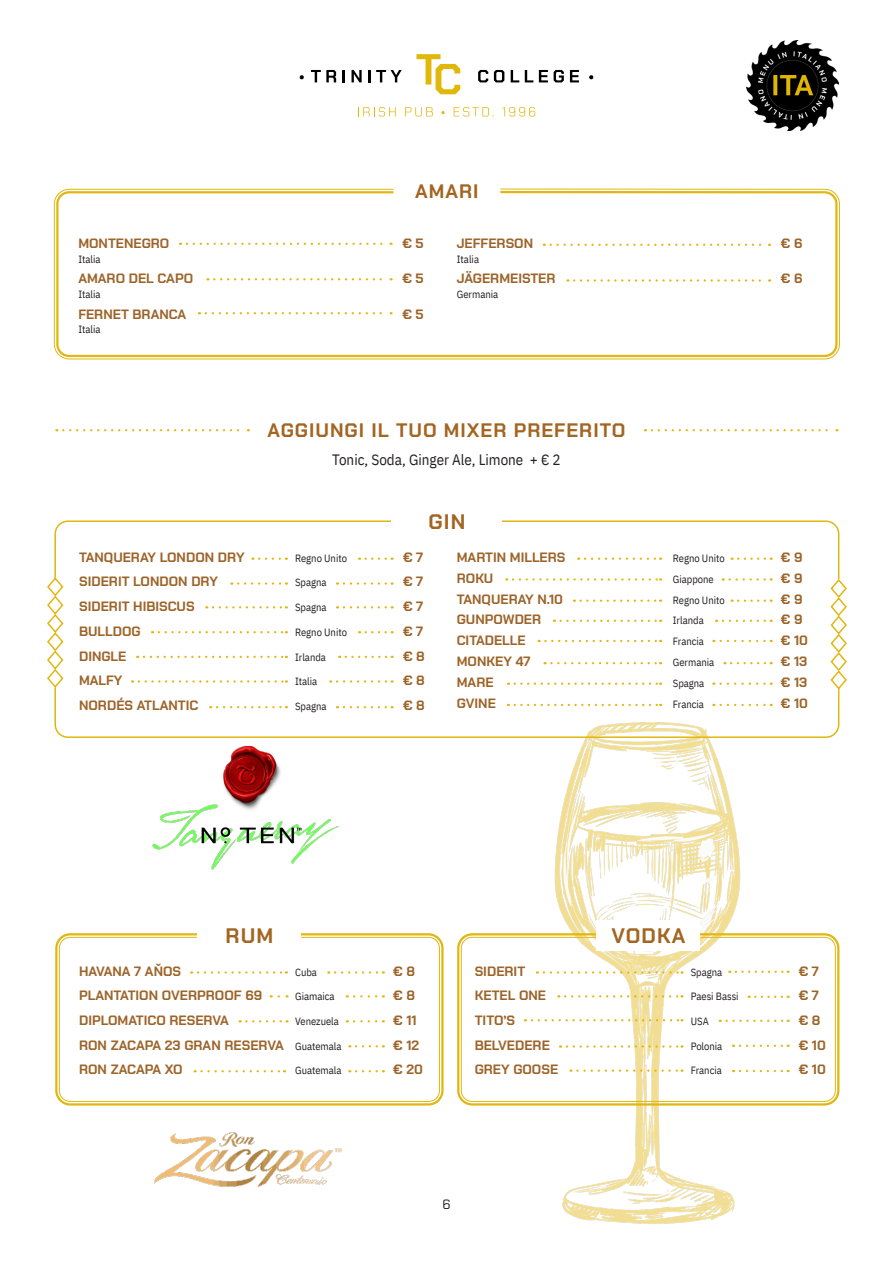
<style>
.page{position:relative;width:893px;height:1263px;background:#fff}
.page>*{position:absolute;margin:0;border:0;box-sizing:border-box;transform-origin:0 0}
.t1{font:700 21px "Chakra Petch";letter-spacing:.05em;color:#a36521}
.t2{font:700 19.5px "Chakra Petch";letter-spacing:.05em;color:#a36521}
.t3{font:15px "IBM Plex Sans Cond";color:#231f20}
.t4{font:700 13.5px "Chakra Petch";color:#9c6429}
.t5{font:13.5px "Chakra Petch";color:#231f20}
.t6{font:10.5px "IBM Plex Sans Cond";color:#231f20}
.s1{font-family:"IBM Plex Sans Cond";font-weight:400;font-size:10.5px;color:#231f20}
</style>
<div class="page">
<img style="left:542px;top:739px;width:212px;height:485px">
<div style="left:457px;top:933px;width:382px;height:172px;border:2px solid #e1b70f;border-radius:14px"></div>
<div style="left:461px;top:937px;width:375px;height:165px;border:1px solid #e1b70f;border-radius:11px"></div>
<div style="left:55px;top:933px;width:389px;height:172px;border:2px solid #e1b70f;border-radius:14px"></div>
<div style="left:59px;top:937px;width:381px;height:165px;border:1px solid #e1b70f;border-radius:11px"></div>
<div style="left:198px;top:907px;width:103px;height:52px;background:#fff"></div>
<div style="left:596px;top:920px;width:104px;height:30px;background:#fff"></div>
<svg style="left:54px;top:520px;width:786px;height:56px"></svg>
<div style="left:392px;top:493px;width:110px;height:52px;background:#fff"></div>
<svg style="left:840px;top:580px;width:7px;height:108px"></svg>
<svg style="left:366px;top:558px;width:27px;height:2px"></svg>
<svg style="left:732px;top:558px;width:40px;height:2px"></svg>
<svg style="left:585px;top:558px;width:76px;height:2px"></svg>
<svg style="left:259px;top:558px;width:28px;height:2px"></svg>
<svg style="left:198px;top:971px;width:89px;height:2px"></svg>
<svg style="left:335px;top:971px;width:49px;height:2px"></svg>
<svg style="left:354px;top:995px;width:30px;height:2px"></svg>
<svg style="left:354px;top:1020px;width:30px;height:2px"></svg>
<svg style="left:240px;top:1020px;width:48px;height:2px"></svg>
<svg style="left:356px;top:1045px;width:28px;height:2px"></svg>
<svg style="left:356px;top:1070px;width:28px;height:2px"></svg>
<svg style="left:195px;top:1070px;width:90px;height:2px"></svg>
<svg style="left:544px;top:971px;width:138px;height:2px"></svg>
<svg style="left:565px;top:995px;width:117px;height:2px"></svg>
<svg style="left:749px;top:996px;width:40px;height:2px"></svg>
<svg style="left:720px;top:1020px;width:69px;height:2px"></svg>
<svg style="left:740px;top:1045px;width:49px;height:2px"></svg>
<svg style="left:740px;top:1070px;width:49px;height:2px"></svg>
<svg style="left:736px;top:971px;width:53px;height:2px"></svg>
<svg style="left:532px;top:1019px;width:150px;height:2px"></svg>
<svg style="left:567px;top:1045px;width:115px;height:3px"></svg>
<svg style="left:577px;top:1069px;width:105px;height:3px"></svg>
<svg style="left:47px;top:576px;width:793px;height:163px"></svg>
<svg style="left:300px;top:75px;width:4px;height:4px"></svg>
<svg style="left:311px;top:70px;width:25px;height:12px"></svg>
<svg style="left:343px;top:70px;width:2px;height:12px"></svg>
<svg style="left:351px;top:70px;width:11px;height:12px"></svg>
<svg style="left:368px;top:70px;width:34px;height:12px"></svg>
<svg style="left:478px;top:70px;width:10px;height:12px"></svg>
<svg style="left:494px;top:70px;width:10px;height:12px"></svg>
<svg style="left:511px;top:70px;width:8px;height:12px"></svg>
<svg style="left:525px;top:70px;width:8px;height:12px"></svg>
<svg style="left:539px;top:70px;width:9px;height:12px"></svg>
<svg style="left:554px;top:70px;width:10px;height:12px"></svg>
<svg style="left:570px;top:70px;width:9px;height:12px"></svg>
<svg style="left:589px;top:75px;width:4px;height:4px"></svg>
<svg style="left:358px;top:107px;width:38px;height:9px"></svg>
<svg style="left:405px;top:107px;width:28px;height:9px"></svg>
<svg style="left:454px;top:107px;width:40px;height:9px"></svg>
<svg style="left:502px;top:107px;width:33px;height:9px"></svg>
<svg style="left:416px;top:54px;width:44px;height:40px"></svg>
<svg style="left:652px;top:429px;width:185px;height:2px"></svg>
<svg style="left:63px;top:429px;width:186px;height:2px"></svg>
<img style="left:747px;top:40px;width:91px;height:91px">
<svg style="left:187px;top:243px;width:205px;height:2px"></svg>
<svg style="left:214px;top:278px;width:178px;height:2px"></svg>
<svg style="left:206px;top:312px;width:186px;height:2px"></svg>
<svg style="left:551px;top:244px;width:219px;height:2px"></svg>
<svg style="left:574px;top:279px;width:196px;height:3px"></svg>
<div style="left:56px;top:191px;width:781px;height:166px;border:2px solid #e1b70f;border-radius:12px"></div>
<div style="left:54px;top:189px;width:786px;height:170px;border:1px solid #e1b70f;border-radius:15px"></div>
<div style="left:416px;top:179px;width:62px;height:22px;background:#fff"></div>
<img style="left:152px;top:745px;width:187px;height:125px">
<img style="left:154px;top:1132px;width:188px;height:55px">
<p class="t2" style="left:415px;top:179px;width:65px">AMARI</p>
<p class="t4" style="left:78px;top:236px;width:93px">MONTENEGRO</p>
<p class="t4" style="left:402px;top:236px;width:23px">€ 5</p>
<p class="t6" style="left:78px;top:251px;width:24px">Italia</p>
<p class="t4" style="left:78px;top:271px;width:116px">AMARO DEL CAPO</p>
<p class="t4" style="left:402px;top:271px;width:23px">€ 5</p>
<p class="t6" style="left:78px;top:286px;width:24px">Italia</p>
<p class="t4" style="left:78px;top:306px;width:109px">FERNET BRANCA</p>
<p class="t4" style="left:402px;top:306px;width:23px">€ 5</p>
<p class="t6" style="left:78px;top:321px;width:24px">Italia</p>
<p class="t4" style="left:457px;top:236px;width:78px">JEFFERSON</p>
<p class="t4" style="left:781px;top:236px;width:23px">€ 6</p>
<p class="t6" style="left:457px;top:251px;width:24px">Italia</p>
<p class="t4" style="left:457px;top:271px;width:100px">JÄGERMEISTER</p>
<p class="t4" style="left:781px;top:271px;width:23px">€ 6</p>
<p class="t6" style="left:457px;top:286px;width:43px">Germania</p>
<p class="t2" style="left:267px;top:418px;width:359px">AGGIUNGI IL TUO MIXER PREFERITO</p>
<p class="t3" style="left:332px;top:448px;width:230px">Tonic, Soda, Ginger Ale, Limone + € 2</p>
<p class="t1" style="left:429px;top:510px;width:38px">GIN</p>
<p class="t4" style="left:79px;top:549px;width:167px">TANQUERAY LONDON DRY</p>
<p class="t6" style="left:295px;top:550px;width:53px">Regno Unito</p>
<p class="t4" style="left:403px;top:549px;width:22px">€ 7</p>
<p class="t4" style="left:79px;top:574px;width:140px">SIDERIT LONDON DRY</p>
<p class="t6" style="left:295px;top:575px;width:33px">Spagna</p>
<p class="t4" style="left:403px;top:574px;width:22px">€ 7</p>
<p class="t4" style="left:79px;top:599px;width:117px">SIDERIT HIBISCUS</p>
<p class="t6" style="left:295px;top:599px;width:33px">Spagna</p>
<p class="t4" style="left:403px;top:599px;width:22px">€ 7</p>
<p class="t4" style="left:79px;top:623px;width:63px">BULLDOG</p>
<p class="t6" style="left:295px;top:624px;width:53px">Regno Unito</p>
<p class="t4" style="left:403px;top:623px;width:22px">€ 7</p>
<p class="t4" style="left:79px;top:648px;width:49px">DINGLE</p>
<p class="t6" style="left:295px;top:649px;width:32px">Irlanda</p>
<p class="t4" style="left:403px;top:648px;width:23px">€ 8</p>
<p class="t4" style="left:79px;top:673px;width:45px">MALFY</p>
<p class="t6" style="left:295px;top:673px;width:24px">Italia</p>
<p class="t4" style="left:403px;top:673px;width:23px">€ 8</p>
<p class="t4" style="left:79px;top:697px;width:121px">NORDÉS ATLANTIC</p>
<p class="t6" style="left:295px;top:698px;width:33px">Spagna</p>
<p class="t4" style="left:403px;top:697px;width:23px">€ 8</p>
<p class="t4" style="left:457px;top:549px;width:110px">MARTIN MILLERS</p>
<p class="t6" style="left:673px;top:550px;width:53px">Regno Unito</p>
<p class="t4" style="left:781px;top:549px;width:23px">€ 9</p>
<p class="t4" style="left:457px;top:570px;width:38px">ROKU</p>
<p class="t6" style="left:673px;top:571px;width:42px">Giappone</p>
<p class="t4" style="left:781px;top:570px;width:23px">€ 9</p>
<p class="t4" style="left:457px;top:591px;width:108px">TANQUERAY N.10</p>
<p class="t6" style="left:673px;top:592px;width:53px">Regno Unito</p>
<p class="t4" style="left:781px;top:591px;width:23px">€ 9</p>
<p class="t4" style="left:457px;top:612px;width:86px">GUNPOWDER</p>
<p class="t6" style="left:673px;top:613px;width:32px">Irlanda</p>
<p class="t4" style="left:781px;top:612px;width:23px">€ 9</p>
<p class="t4" style="left:457px;top:633px;width:70px">CITADELLE</p>
<p class="t6" style="left:673px;top:633px;width:33px">Francia</p>
<p class="t4" style="left:781px;top:633px;width:29px">€ 10</p>
<p class="t4" style="left:457px;top:654px;width:75px">MONKEY 47</p>
<p class="t6" style="left:673px;top:654px;width:43px">Germania</p>
<p class="t4" style="left:781px;top:654px;width:28px">€ 13</p>
<p class="t4" style="left:457px;top:674px;width:38px">MARE</p>
<p class="t6" style="left:673px;top:675px;width:33px">Spagna</p>
<p class="t4" style="left:781px;top:674px;width:28px">€ 13</p>
<p class="t4" style="left:457px;top:695px;width:41px">GVINE</p>
<p class="t6" style="left:673px;top:696px;width:33px">Francia</p>
<p class="t4" style="left:781px;top:695px;width:29px">€ 10</p>
<p class="t1" style="left:225px;top:923px;width:49px">RUM</p>
<p class="t1" style="left:611px;top:923px;width:75px">VODKA</p>
<p class="t4" style="left:79px;top:963px;width:104px">HAVANA 7 AŇOS</p>
<p class="t6" style="left:295px;top:964px;width:23px">Cuba</p>
<p class="t4" style="left:393px;top:963px;width:23px">€ 8</p>
<p class="t4" style="left:79px;top:988px;width:185px">PLANTATION OVERPROOF 69</p>
<p class="t6" style="left:295px;top:988px;width:41px">Giamaica</p>
<p class="t4" style="left:393px;top:988px;width:23px">€ 8</p>
<p class="t4" style="left:79px;top:1012px;width:151px">DIPLOMATICO RESERVA</p>
<p class="t6" style="left:295px;top:1013px;width:45px">Venezuela</p>
<p class="t4" style="left:393px;top:1012px;width:25px">€ 11</p>
<p class="t4" style="left:79px;top:1037px;width:264px">RON ZACAPA 23 GRAN RESERVA <span class="s1">Guatemala</span></p>
<p class="t4" style="left:393px;top:1037px;width:28px">€ 12</p>
<p class="t4" style="left:79px;top:1062px;width:105px">RON ZACAPA XO</p>
<p class="t6" style="left:295px;top:1062px;width:48px">Guatemala</p>
<p class="t4" style="left:393px;top:1062px;width:31px">€ 20</p>
<p class="t4" style="left:475px;top:963px;width:52px">SIDERIT</p>
<p class="t6" style="left:691px;top:964px;width:33px">Spagna</p>
<p class="t4" style="left:799px;top:963px;width:22px">€ 7</p>
<p class="t4" style="left:475px;top:988px;width:73px">KETEL ONE</p>
<p class="t6" style="left:691px;top:988px;width:49px">Paesi Bassi</p>
<p class="t4" style="left:799px;top:988px;width:22px">€ 7</p>
<p class="t4" style="left:475px;top:1012px;width:42px">TITO’S</p>
<p class="t6" style="left:691px;top:1013px;width:20px">USA</p>
<p class="t4" style="left:799px;top:1012px;width:23px">€ 8</p>
<p class="t4" style="left:475px;top:1037px;width:77px">BELVEDERE</p>
<p class="t6" style="left:691px;top:1038px;width:33px">Polonia</p>
<p class="t4" style="left:799px;top:1037px;width:29px">€ 10</p>
<p class="t4" style="left:475px;top:1062px;width:85px">GREY GOOSE</p>
<p class="t6" style="left:691px;top:1062px;width:33px">Francia</p>
<p class="t4" style="left:799px;top:1062px;width:29px">€ 10</p>
<p class="t5" style="left:442px;top:1196px;width:10px">6</p>
</div>
